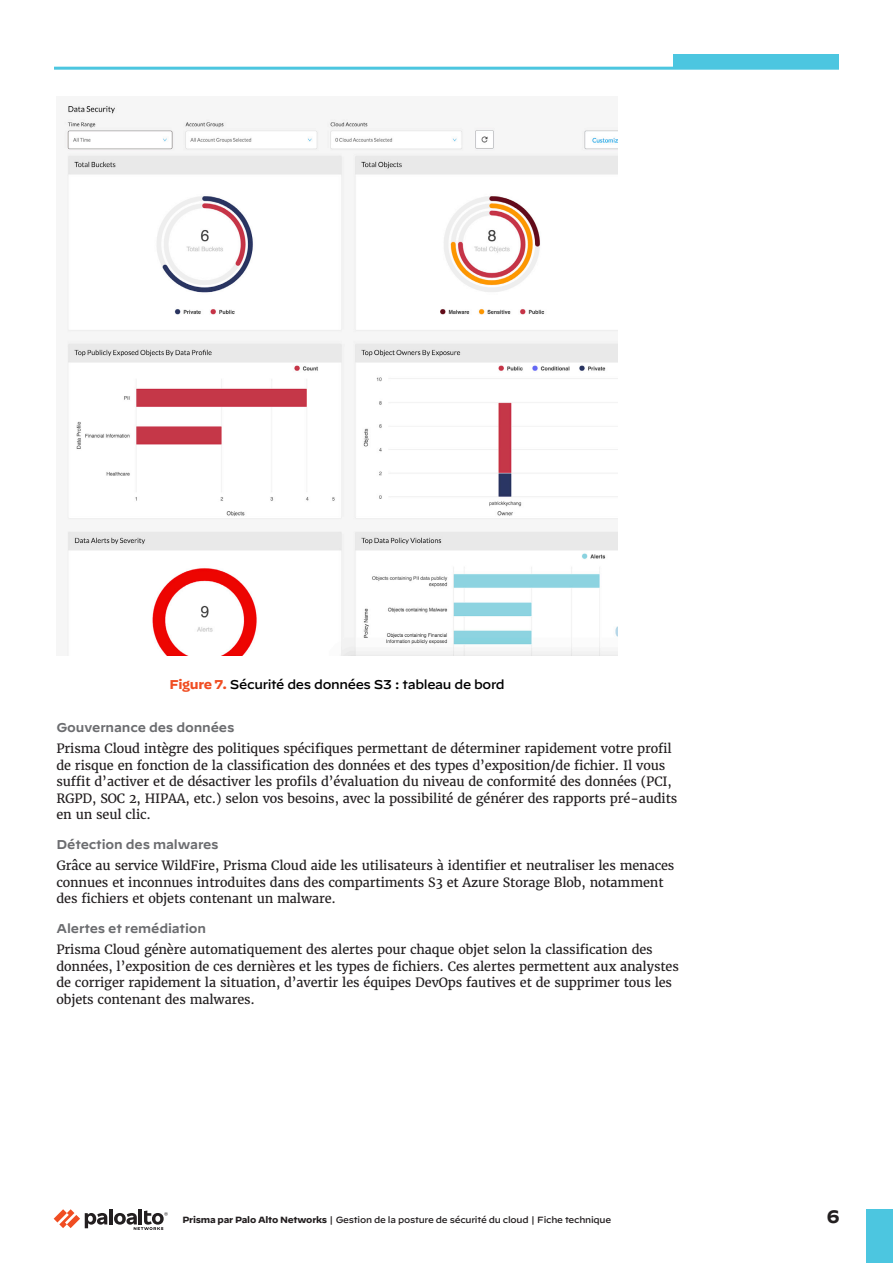
<style>
.page{position:relative;width:893px;height:1263px;background:#fff}
.page>*{position:absolute;margin:0;border:0;box-sizing:border-box;transform-origin:0 0}
.t1{font:700 18px "Decimal";color:#231f20}
.t2{font:12.75px/16.5px "Merriweather";letter-spacing:-.01em;color:#231f20}
.Heading_3{font:600 12.75px "Decimal";letter-spacing:-.01em;color:#6c6d70}
.figure-title{font:500 12.75px "Decimal";letter-spacing:-.025em;color:#000}
.t3{font:500 9px "Decimal";letter-spacing:-.025em;color:#231f20}
.s1{font-weight:700;color:#f04d22}
.s2{font-weight:700}
</style>
<div class="page">
<hr style="left:109px;top:1209px;width:4px;height:15px;background:#231f20">
<svg style="left:54px;top:1209px;width:53px;height:19px"></svg>
<hr style="left:139px;top:1209px;width:3px;height:15px;background:#231f20">
<svg style="left:114px;top:1210px;width:54px;height:20px"></svg>
<div style="left:866px;top:1209px;width:27px;height:54px;background:#4cc6e0"></div>
<div style="left:673px;top:54px;width:166px;height:13px;background:#4cc6e0"></div>
<hr style="left:54px;top:67px;width:785px;height:3px;background:#4cc6e0">
<img style="left:64px;top:104px;width:553px;height:552px">
<p class="figure-title" style="left:169px;top:672px;width:337px"><span class="s1">Figure 7.</span> Sécurité des données S3 : tableau de bord</p>
<p class="Heading_3" style="left:56px;top:715px;width:179px">Gouvernance des données</p>
<p class="t2" style="left:56px;top:740px;width:622px">Prisma Cloud intègre des politiques spécifiques permettant de déterminer rapidement votre profil de risque en fonction de la classification des données et des types d’exposition/de fichier. Il vous suffit d’activer et de désactiver les profils d’évaluation du niveau de conformité des données (PCI, RGPD, SOC 2, HIPAA, etc.) selon vos besoins, avec la possibilité de générer des rapports pré-audits en un seul clic.</p>
<p class="Heading_3" style="left:56px;top:832px;width:164px">Détection des malwares</p>
<p class="t2" style="left:56px;top:857px;width:619px">Grâce au service WildFire, Prisma Cloud aide les utilisateurs à identifier et neutraliser les menaces connues et inconnues introduites dans des compartiments S3 et Azure Storage Blob, notamment des fichiers et objets contenant un malware.</p>
<p class="Heading_3" style="left:56px;top:916px;width:151px">Alertes et remédiation</p>
<p class="t2" style="left:56px;top:941px;width:624px">Prisma Cloud génère automatiquement des alertes pour chaque objet selon la classification des données, l’exposition de ces dernières et les types de fichiers. Ces alertes permettent aux analystes de corriger rapidement la situation, d’avertir les équipes DevOps fautives et de supprimer tous les objets contenant des malwares.</p>
<p class="t3" style="left:182px;top:1212px;width:430px"><span class="s2">Prisma par Palo Alto Networks</span> | Gestion de la posture de sécurité du cloud | Fiche technique</p>
<h1 class="t1" style="left:827px;top:1207px;width:14px">6</h1>
</div>
